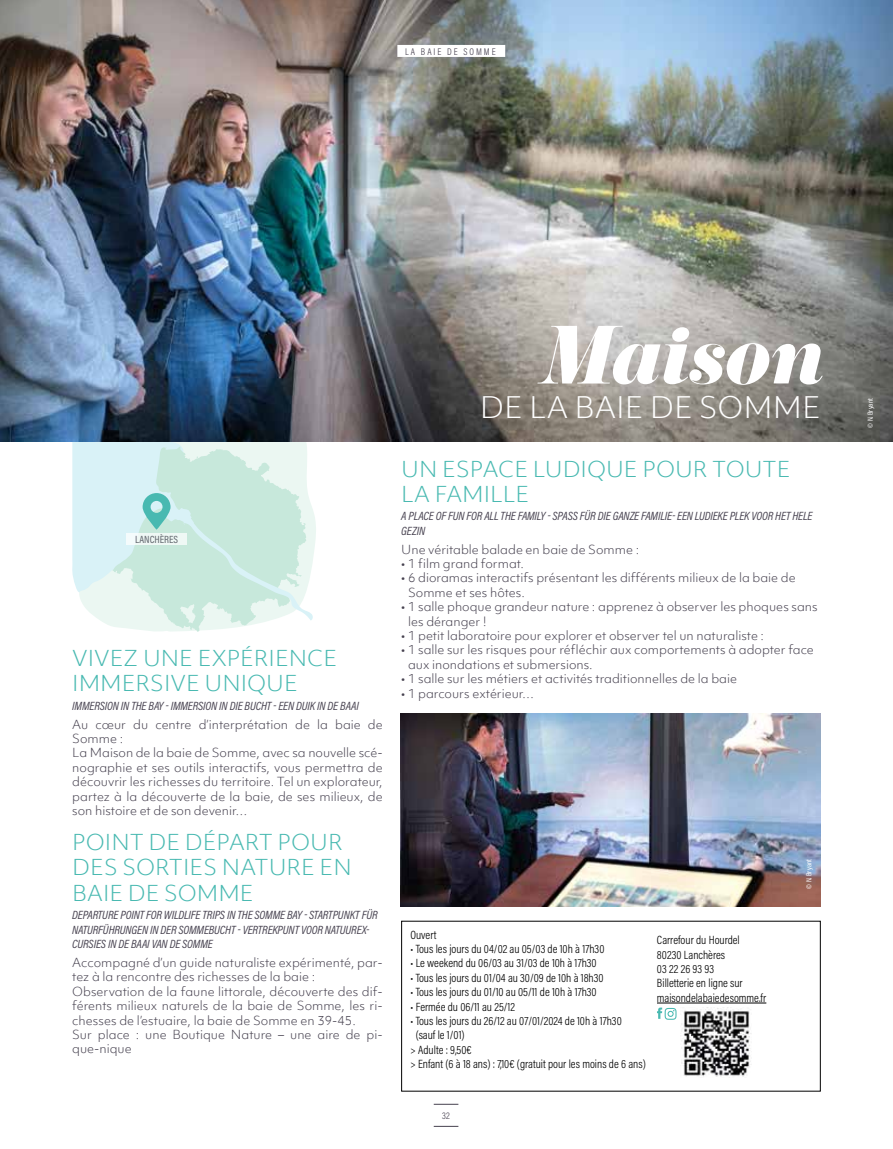
<style>
.page{position:relative;width:893px;height:1149px;background:#fff}
.page>*{position:absolute;margin:0;border:0;box-sizing:border-box;transform-origin:0 0}
.t1{font:italic 72px "Eloquent JF Pro";color:#fff}
.t2{font:300 28.5px "Objektiv Mk 1";color:#fff}
.t3{font:300 21px/25.2px "Objektiv Mk 1";color:#48b9b1}
.t4{font:300 12px/14.4px "Objektiv Mk 1";color:#46414f}
.t5{font:300 12px/14.4px "Acumin Pro Cond";color:#000}
.t6{font:italic 12px/14.4px "Acumin Pro Cond";letter-spacing:-.01em;color:#46414f}
.t7{font:500 10.5px "Acumin Pro Cond";color:#46414f}
.t8{font:300 9.75px "Acumin Pro Cond";letter-spacing:.2em;color:#46414f}
.t9{font:7.5px "Acumin Pro Cond";color:#fff}
</style>
<div class="page">
<svg style="left:72px;top:442px;width:244px;height:190px;background:#d5eee8"></svg>
<div style="left:126px;top:533px;width:61px;height:11px;background:#eff8f5"></div>
<img style="left:0;top:0;width:893px;height:442px">
<hr style="left:657px;top:1002px;width:109px;height:1px;background:#000">
<svg style="left:657px;top:1007px;width:19px;height:12px"></svg>
<img style="left:401px;top:713px;width:420px;height:193px">
<img style="left:681px;top:1007px;width:71px;height:69px">
<svg style="left:434px;top:1103px;width:24px;height:1px"></svg>
<svg style="left:434px;top:1125px;width:24px;height:1px"></svg>
<div style="left:397px;top:45px;width:108px;height:12px;background:#fff"></div>
<p class="t8" style="left:405px;top:45px;width:92px">LA BAIE DE SOMME</p>
<p class="t7" style="left:135px;top:532px;width:45px">LANCHÈRES</p>
<h3 class="t3" style="left:72px;top:645px;width:266px">VIVEZ UNE EXPÉRIENCE<br>IMMERSIVE UNIQUE</h3>
<p class="t6" style="left:72px;top:698px;width:288px">IMMERSION IN THE BAY - IMMERSION IN DIE BUCHT - EEN DUIK IN DE BAAI</p>
<p class="t4" style="left:72px;top:716px;width:312px">Au cœur du centre d’interprétation de la baie de Somme :<br>La Maison de la baie de Somme, avec sa nouvelle scé&shy;nographie et ses outils interactifs, vous permettra de découvrir les richesses du territoire. Tel un explorateur, partez à la découverte de la baie, de ses milieux, de son histoire et de son devenir…</p>
<h3 class="t3" style="left:72px;top:829px;width:281px">POINT DE DÉPART POUR<br>DES SORTIES NATURE EN<br>BAIE DE SOMME</h3>
<p class="t6" style="left:72px;top:907px;width:307px">DEPARTURE POINT FOR WILDLIFE TRIPS IN THE SOMME BAY - STARTPUNKT FÜR<br>NATURFÜHRUNGEN IN DER SOMMEBUCHT - VERTREKPUNT VOOR NATUUREX-<br>CURSIES IN DE BAAI VAN DE SOMME</p>
<p class="t4" style="left:72px;top:954px;width:312px">Accompagné d’un guide naturaliste expérimenté, par&shy;tez à la rencontre des richesses de la baie :<br>Observation de la faune littorale, découverte des dif&shy;férents milieux naturels de la baie de Somme, les ri&shy;chesses de l’estuaire, la baie de Somme en 39-45.<br>Sur place : une Boutique Nature – une aire de pi&shy;que-nique</p>
<h1 class="t1" style="left:538px;top:316px;width:283px">Maison</h1>
<h2 class="t2" style="left:480px;top:387px;width:342px">DE LA BAIE DE SOMME</h2>
<h3 class="t3" style="left:401px;top:456px;width:391px">UN ESPACE LUDIQUE POUR TOUTE<br>LA FAMILLE</h3>
<p class="t6" style="left:401px;top:508px;width:413px">A PLACE OF FUN FOR ALL THE FAMILY - SPASS FÜR DIE GANZE FAMILIE- EEN LUDIEKE PLEK VOOR HET HELE<br>GEZIN</p>
<p class="t4" style="left:401px;top:541px;width:239px">Une véritable balade en baie de Somme :</p>
<p class="t4" style="left:401px;top:556px;width:124px">• 1 film grand format.</p>
<p class="t4" style="left:408px;top:570px;width:389px;text-indent:-7px">• 6 dioramas interactifs présentant les différents milieux de la baie de<br>Somme et ses hôtes.</p>
<p class="t4" style="left:408px;top:599px;width:411px;text-indent:-7px">• 1 salle phoque grandeur nature : apprenez à observer les phoques sans les déranger !</p>
<p class="t4" style="left:401px;top:628px;width:364px">• 1 petit laboratoire pour explorer et observer tel un naturaliste :</p>
<p class="t4" style="left:408px;top:642px;width:407px;text-indent:-7px">• 1 salle sur les risques pour réfléchir aux comportements à adopter face aux inondations et submersions.</p>
<p class="t4" style="left:401px;top:671px;width:337px">• 1 salle sur les métiers et activités traditionnelles de la baie</p>
<p class="t4" style="left:401px;top:685px;width:134px">• 1 parcours extérieur…</p>
<p class="t5" style="left:410px;top:926px;width:28px">Ouvert</p>
<p class="t5" style="left:410px;top:941px;width:195px">• Tous les jours du 04/02 au 05/03 de 10h à 17h30</p>
<p class="t5" style="left:410px;top:955px;width:188px">• Le weekend du 06/03 au 31/03 de 10h à 17h30</p>
<p class="t5" style="left:410px;top:969px;width:195px">• Tous les jours du 01/04 au 30/09 de 10h à 18h30</p>
<p class="t5" style="left:410px;top:984px;width:188px">• Tous les jours du 01/10 au 05/11 de 10h à 17h30</p>
<p class="t5" style="left:410px;top:998px;width:106px">• Fermée du 06/11 au 25/12</p>
<p class="t5" style="left:410px;top:1013px;width:213px">• Tous les jours du 26/12 au 07/01/2024 de 10h à 17h30</p>
<p class="t5" style="left:416px;top:1027px;width:51px">(sauf le 1/01)</p>
<p class="t5" style="left:410px;top:1041px;width:63px">&gt; Adulte : 9,50€</p>
<p class="t5" style="left:410px;top:1056px;width:237px">&gt; Enfant (6 à 18 ans) : 7,10€ (gratuit pour les moins de 6 ans)</p>
<p class="t5" style="left:657px;top:932px;width:111px">Carrefour du Hourdel<br>80230 Lanchères<br>03 22 26 93 93<br>Billetterie en ligne sur maisondelabaiedesomme.fr</p>
<p class="t8" style="left:442px;top:1108px;width:9px">32</p>
<p class="t9" style="left:804px;top:888px;width:31px;rotate:-90deg">© N. Bryant</p>
<p class="t9" style="left:865px;top:427px;width:31px;rotate:-90deg">© N. Bryant</p>
</div>
